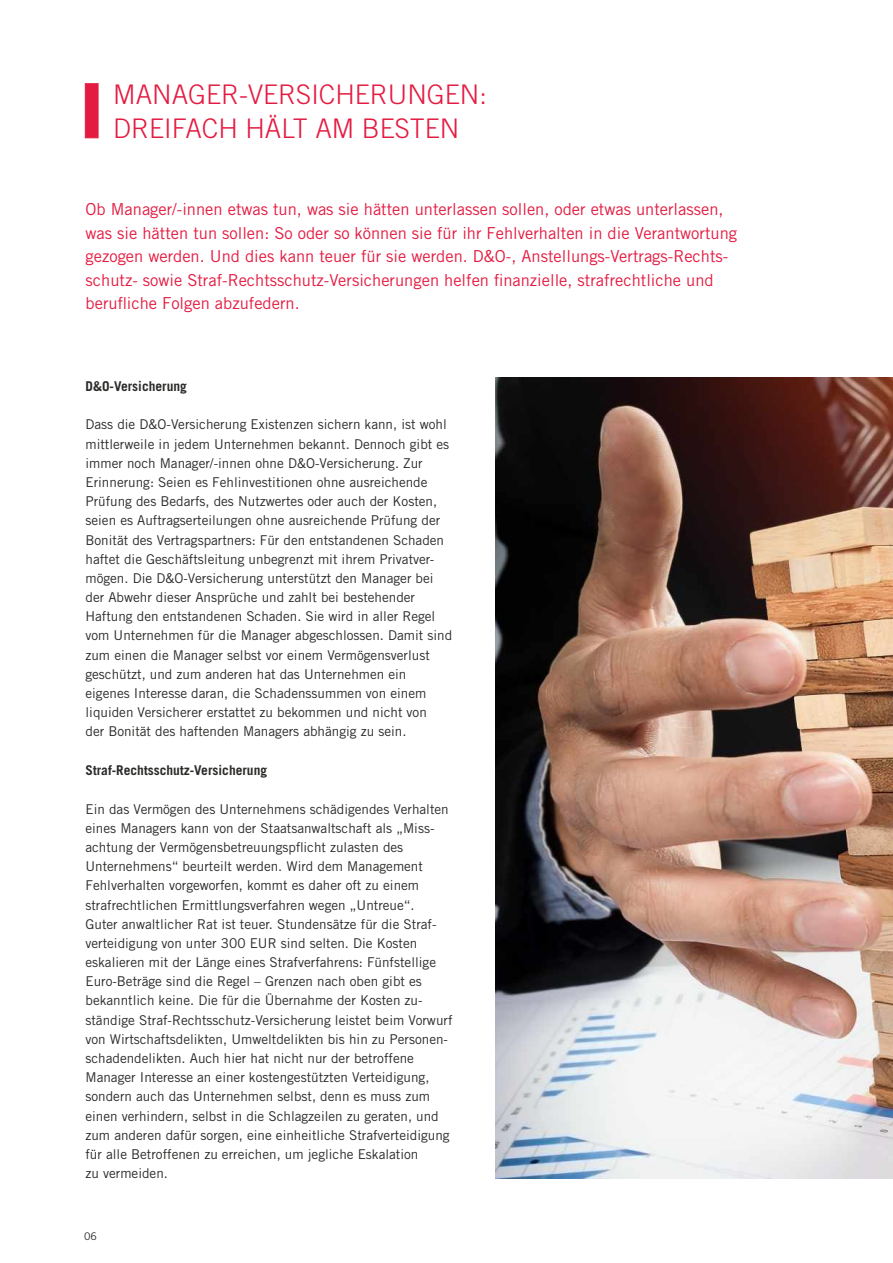
<style>
.page{position:relative;width:893px;height:1263px;background:#fff}
.page>*{position:absolute;margin:0;border:0;box-sizing:border-box;transform-origin:0 0}
.t1{font:300 27px/34.5px "Trade Gothic LT";color:#e41b41}
.t2{font:16.5px/23.4px "Trade Gothic LT";color:#e41b41}
.t3{font:13.5px/19.2px "Trade Gothic LT";color:#2b2a29}
.t4{font:700 13.5px "Trade Gothic LT";color:#2b2a29}
.t5{font:10.5px "Trade Gothic LT";color:#2b2a29}
</style>
<div class="page">
<svg style="left:84px;top:83px;width:15px;height:56px"></svg>
<img style="left:496px;top:378px;width:397px;height:801px">
<h1 class="t1" style="left:113px;top:79px;width:375px">MANAGER-VERSICHERUNGEN:<br>DREIFACH HÄLT AM BESTEN</h1>
<p class="t2" style="left:86px;top:199px;width:653px">Ob Manager/-innen etwas tun, was sie hätten unterlassen sollen, oder etwas unterlassen, was sie hätten tun sollen: So oder so können sie für ihr Fehlverhalten in die Verantwortung gezogen werden. Und dies kann teuer für sie werden. D&amp;O-, Anstellungs-Vertrags-Rechts&shy;schutz- sowie Straf-Rechtsschutz-Versicherungen helfen finanzielle, strafrechtliche und berufliche Folgen abzufedern.</p>
<p class="t4" style="left:85px;top:381px;width:103px">D&amp;O-Versicherung</p>
<p class="t3" style="left:85px;top:416px;width:368px">Dass die D&amp;O-Versicherung Existenzen sichern kann, ist wohl mittlerweile in jedem Unternehmen bekannt. Dennoch gibt es immer noch Manager/-innen ohne D&amp;O-Versicherung. Zur Erinnerung: Seien es Fehlinvestitionen ohne ausreichende Prüfung des Bedarfs, des Nutzwertes oder auch der Kosten, seien es Auftragserteilungen ohne ausreichende Prüfung der Bonität des Vertragspartners: Für den entstandenen Schaden haftet die Geschäftsleitung unbegrenzt mit ihrem Privatver&shy;mögen. Die D&amp;O-Versicherung unterstützt den Manager bei der Abwehr dieser Ansprüche und zahlt bei bestehender Haftung den entstandenen Schaden. Sie wird in aller Regel vom Unternehmen für die Manager abgeschlossen. Damit sind zum einen die Manager selbst vor einem Vermögensverlust geschützt, und zum anderen hat das Unternehmen ein eigenes Interesse daran, die Schadenssummen von einem liquiden Versicherer erstattet zu bekommen und nicht von<br>der Bonität des haftenden Managers abhängig zu sein.</p>
<p class="t4" style="left:85px;top:765px;width:183px">Straf-Rechtsschutz-Versicherung</p>
<p class="t3" style="left:85px;top:800px;width:368px">Ein das Vermögen des Unternehmens schädigendes Verhalten eines Managers kann von der Staatsanwaltschaft als „Miss&shy;achtung der Vermögensbetreuungspflicht zulasten des Unternehmens“ beurteilt werden. Wird dem Management Fehlverhalten vorgeworfen, kommt es daher oft zu einem strafrechtlichen Ermittlungsverfahren wegen „Untreue“.<br>Guter anwaltlicher Rat ist teuer. Stundensätze für die Straf&shy;verteidigung von unter 300 EUR sind selten. Die Kosten eskalieren mit der Länge eines Strafverfahrens: Fünfstellige Euro-Beträge sind die Regel – Grenzen nach oben gibt es bekanntlich keine. Die für die Übernahme der Kosten zu&shy;ständige Straf-Rechtsschutz-Versicherung leistet beim Vorwurf von Wirtschaftsdelikten, Umweltdelikten bis hin zu Personen&shy;schadendelikten. Auch hier hat nicht nur der betroffene Manager Interesse an einer kostengestützten Verteidigung, sondern auch das Unternehmen selbst, denn es muss zum einen verhindern, selbst in die Schlagzeilen zu geraten, und zum anderen dafür sorgen, eine einheitliche Strafverteidigung für alle Betroffenen zu erreichen, um jegliche Eskalation<br>zu vermeiden.</p>
<p class="t5" style="left:84px;top:1232px;width:14px">06</p>
</div>
